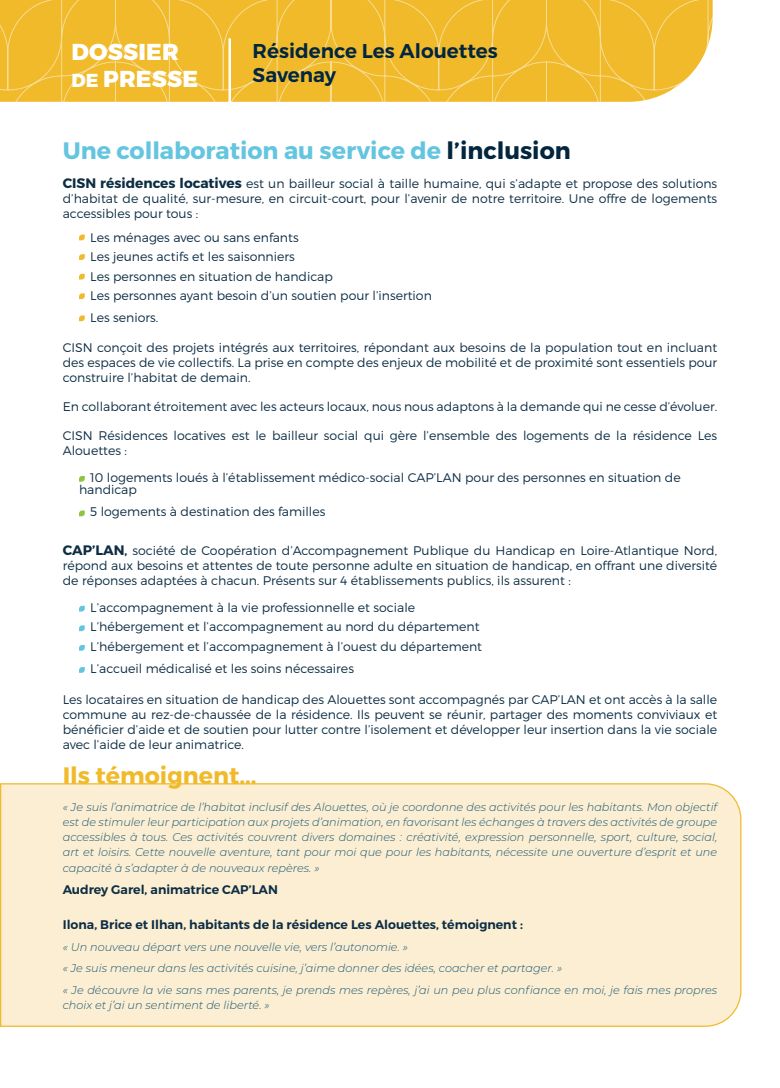
<style>
.page{position:relative;width:780px;height:1088px;background:#fff}
.page>*{position:absolute;margin:0;border:0;box-sizing:border-box;transform-origin:0 0}
.t1{font:700 23.75px "Montserrat";color:#64c5e0}
.t2{font:700 23.75px "Montserrat";color:#f0ba2b}
.t3{font:800 23px "Montserrat";letter-spacing:.01em;color:#fff}
.t4{font:600 20px "Montserrat";color:#03263f}
.t5{font:300 12.5px/15px "Montserrat";color:#0d2d44;text-align:justify}
.t6{font:600 12.5px "Montserrat";color:#0d2d44}
.t7{font:italic 300 11.25px/15px "Montserrat";color:#1a5774;text-align:justify}
.s1{font-size:18.75px}
.s2{color:#03263f}
.s3{font-weight:700;font-size:13.75px}
.s4{font-weight:600}
</style>
<div class="page">
<svg style="left:0;top:0;width:713px;height:102px;background:#f0bd34"></svg>
<hr style="left:228px;top:38px;width:3px;height:65px;background:#fff">
<svg style="left:79px;top:235px;width:6px;height:5px"></svg>
<svg style="left:79px;top:254px;width:6px;height:6px"></svg>
<svg style="left:79px;top:274px;width:6px;height:5px"></svg>
<svg style="left:79px;top:293px;width:6px;height:6px"></svg>
<svg style="left:79px;top:315px;width:6px;height:6px"></svg>
<svg style="left:79px;top:476px;width:6px;height:6px"></svg>
<svg style="left:79px;top:510px;width:6px;height:6px"></svg>
<svg style="left:79px;top:606px;width:6px;height:5px"></svg>
<svg style="left:79px;top:625px;width:6px;height:6px"></svg>
<svg style="left:79px;top:645px;width:6px;height:6px"></svg>
<svg style="left:79px;top:667px;width:6px;height:6px"></svg>
<div style="left:0;top:783px;width:742px;height:244px;background:#fbeed2"></div>
<p class="t3" style="left:71px;top:37px;width:109px">DOSSIER</p>
<p class="t3" style="left:71px;top:65px;width:128px"><span class="s1">DE</span> PRESSE</p>
<p class="t4" style="left:252px;top:39px;width:247px">Résidence Les Alouettes</p>
<p class="t4" style="left:252px;top:63px;width:85px">Savenay</p>
<p class="t1" style="left:63px;top:136px;width:509px">Une collaboration au service de <span class="s2">l’inclusion</span></p>
<p class="t5" style="left:63px;top:176px;width:656px"><span class="s3">CISN résidences locatives</span> est un bailleur social à taille humaine, qui s’adapte et propose des solutions d’habitat de qualité, sur-mesure, en circuit-court, pour l’avenir de notre territoire. Une offre de logements accessibles pour tous :</p>
<p class="t5" style="left:90px;top:229px;width:210px">Les ménages avec ou sans enfants</p>
<p class="t5" style="left:90px;top:249px;width:206px">Les jeunes actifs et les saisonniers</p>
<p class="t5" style="left:90px;top:269px;width:244px">Les personnes en situation de handicap</p>
<p class="t5" style="left:90px;top:288px;width:343px">Les personnes ayant besoin d’un soutien pour l’insertion</p>
<p class="t5" style="left:90px;top:310px;width:69px">Les seniors.</p>
<p class="t5" style="left:63px;top:339px;width:656px">CISN conçoit des projets intégrés aux territoires, répondant aux besoins de la population tout en incluant des espaces de vie collectifs. La prise en compte des enjeux de mobilité et de proximité sont essentiels pour construire l’habitat de demain.</p>
<p class="t5" style="left:63px;top:399px;width:656px">En collaborant étroitement avec les acteurs locaux, nous nous adaptons à la demande qui ne cesse d’évoluer.</p>
<p class="t5" style="left:63px;top:428px;width:656px">CISN Résidences locatives est le bailleur social qui gère l’ensemble des logements de la résidence Les<br>Alouettes :</p>
<p class="t5" style="left:79px;top:471px;width:603px;line-height:12.5px;text-indent:11px">10 logements loués à l’établissement médico-social CAP’LAN pour des personnes en situation de handicap</p>
<p class="t5" style="left:90px;top:504px;width:236px">5 logements à destination des familles</p>
<p class="t5" style="left:63px;top:543px;width:656px"><span class="s3">CAP’LAN</span><span class="s4">,</span> société de Coopération d’Accompagnement Publique du Handicap en Loire-Atlantique Nord, répond aux besoins et attentes de toute personne adulte en situation de handicap, en offrant une diversité de réponses adaptées à chacun. Présents sur 4 établissements publics, ils assurent :</p>
<p class="t5" style="left:90px;top:599px;width:326px">L’accompagnement à la vie professionnelle et sociale</p>
<p class="t5" style="left:90px;top:619px;width:391px">L’hébergement et l’accompagnement au nord du département</p>
<p class="t5" style="left:90px;top:638px;width:393px">L’hébergement et l’accompagnement à l’ouest du département</p>
<p class="t5" style="left:90px;top:661px;width:265px">L’accueil médicalisé et les soins nécessaires</p>
<p class="t5" style="left:63px;top:691px;width:656px">Les locataires en situation de handicap des Alouettes sont accompagnés par CAP’LAN et ont accès à la salle commune au rez-de-chaussée de la résidence. Ils peuvent se réunir, partager des moments conviviaux et bénéficier d’aide et de soutien pour lutter contre l’isolement et développer leur insertion dans la vie sociale avec l’aide de leur animatrice.</p>
<p class="t2" style="left:63px;top:761px;width:195px">Ils témoignent...</p>
<p class="t7" style="left:63px;top:799px;width:656px">« Je suis l’animatrice de l’habitat inclusif des Alouettes, où je coordonne des activités pour les habitants. Mon objectif est de stimuler leur participation aux projets d’animation, en favorisant les échanges à travers des activités de groupe accessibles à tous. Ces activités couvrent divers domaines : créativité, expression personnelle, sport, culture, social, art et loisirs. Cette nouvelle aventure, tant pour moi que pour les habitants, nécessite une ouverture d’esprit et une</p>
<p class="t7" style="left:63px;top:860px;width:258px">capacité à s’adapter à de nouveaux repères. »</p>
<p class="t6" style="left:63px;top:881px;width:217px">Audrey Garel, animatrice CAP’LAN</p>
<p class="t6" style="left:63px;top:917px;width:461px">Ilona, Brice et Ilhan, habitants de la résidence Les Alouettes, témoignent :</p>
<p class="t7" style="left:63px;top:939px;width:346px">« Un nouveau départ vers une nouvelle vie, vers l’autonomie. »</p>
<p class="t7" style="left:63px;top:960px;width:501px">« Je suis meneur dans les activités cuisine, j’aime donner des idées, coacher et partager. »</p>
<p class="t7" style="left:63px;top:982px;width:656px">« Je découvre la vie sans mes parents, je prends mes repères, j’ai un peu plus confiance en moi, je fais mes propres choix et j’ai un sentiment de liberté. »</p>
</div>
